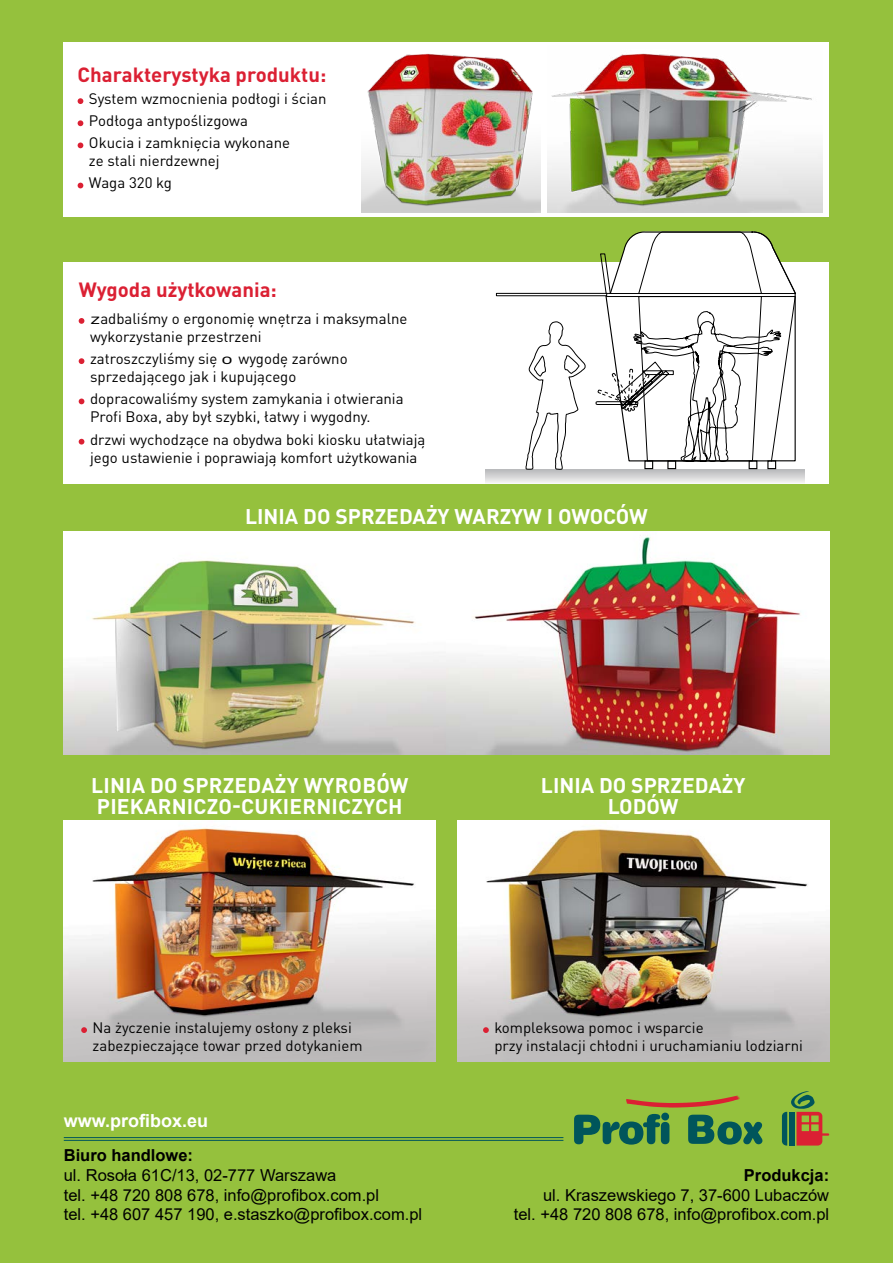
<style>
.page{position:relative;width:893px;height:1263px;background:#95c13d}
.page>*{position:absolute;margin:0;border:0;box-sizing:border-box;transform-origin:0 0}
.t1{font:700 21px/21px "DIN Pro";color:#fff;text-align:center}
.t2{font:700 20.4px "DIN Pro";color:#db2033}
.t3{font:700 18px "Arial";color:#fff}
.t4{font:16.5px/19.8px "Arial";color:#000}
.t5{font:700 16.5px "Arial";color:#000}
.t6{font:15px/18px "DIN Pro";color:#000}
.t7{font:15px/18px "DIN Pro";color:#000;scale:1.5 1}
</style>
<div class="page">
<div style="left:64px;top:263px;width:765px;height:221px;background:#fff"></div>
<div style="left:64px;top:43px;width:765px;height:174px;background:#fff"></div>
<img style="left:457px;top:1024px;width:372px;height:38px">
<svg style="left:782px;top:1091px;width:47px;height:54px"></svg>
<svg style="left:574px;top:1095px;width:188px;height:49px"></svg>
<hr style="left:64px;top:1137px;width:499px;height:1px;background:#00555b">
<hr style="left:64px;top:1140px;width:499px;height:1px;background:#00555b">
<img style="left:64px;top:531px;width:765px;height:223px">
<img style="left:457px;top:820px;width:372px;height:204px">
<img style="left:64px;top:820px;width:372px;height:199px">
<img style="left:64px;top:1019px;width:372px;height:43px">
<svg style="left:81px;top:1027px;width:6px;height:6px"></svg>
<svg style="left:79px;top:318px;width:5px;height:6px"></svg>
<svg style="left:79px;top:358px;width:5px;height:6px"></svg>
<svg style="left:79px;top:398px;width:5px;height:6px"></svg>
<svg style="left:79px;top:439px;width:5px;height:6px"></svg>
<svg style="left:486px;top:470px;width:319px;height:13px;background:#d6d6d7"></svg>
<div style="left:496px;top:293px;width:111px;height:3px;border:1px solid #000"></div>
<svg style="left:526px;top:321px;width:59px;height:149px"></svg>
<svg style="left:596px;top:231px;width:201px;height:239px"></svg>
<svg style="left:78px;top:98px;width:5px;height:6px"></svg>
<svg style="left:78px;top:120px;width:5px;height:6px"></svg>
<svg style="left:78px;top:143px;width:5px;height:5px"></svg>
<svg style="left:78px;top:183px;width:5px;height:5px"></svg>
<img style="left:547px;top:53px;width:276px;height:159px">
<img style="left:361px;top:53px;width:179px;height:159px">
<svg style="left:483px;top:1027px;width:6px;height:6px"></svg>
<h2 class="t2" style="left:78px;top:57px;width:250px">Charakterystyka produktu:</h2>
<p class="t6" style="left:89px;top:86px;width:239px;line-height:22px">System wzmocnienia podłogi i ścian<br>Podłoga antypoślizgowa<br>Okucia i zamknięcia wykonane</p>
<p class="t6" style="left:89px;top:148px;width:132px;line-height:22px">ze stali nierdzewnej<br>Waga 320 kg</p>
<h2 class="t2" style="left:79px;top:273px;width:200px">Wygoda użytkowania:</h2>
<p class="t7" style="left:90px;top:308px;width:213px">zadbaliśmy o ergonomię wnętrza i maksymalne wykorzystanie przestrzeni</p>
<p class="t6" style="left:90px;top:348px;width:259px">zatroszczyliśmy się o wygodę zarówno sprzedającego jak i kupującego</p>
<p class="t6" style="left:90px;top:388px;width:315px">dopracowaliśmy system zamykania i otwierania<br>Profi Boxa, aby był szybki, łatwy i wygodny.</p>
<p class="t6" style="left:90px;top:429px;width:337px">drzwi wychodzące na obydwa boki kiosku ułatwiają jego ustawienie i poprawiają komfort użytkowania</p>
<h1 class="t1" style="left:245px;top:504px;width:404px">LINIA DO SPRZEDAŻY WARZYW I OWOCÓW</h1>
<h1 class="t1" style="left:91px;top:772px;width:229px;text-align:left">LINIA DO SPRZEDAŻY wyrobów pie karniczo</h1>
<h1 class="t1" style="left:232px;top:793px;width:64px">-cukierniczyc</h1>
<h1 class="t1" style="left:388px;top:793px;width:16px">h</h1>
<p class="t6" style="left:93px;top:1017px;width:271px">Na życzenie instalujemy osłony z pleksi zabezpieczające towar przed dotykaniem</p>
<p class="t3" style="left:64px;top:1108px;width:146px">www.profibox.eu</p>
<h1 class="t1" style="left:541px;top:772px;width:206px">LINIA DO SPRZEDAŻY<br>LODÓW</h1>
<p class="t6" style="left:494px;top:1017px;width:310px">kompleksowa pomoc i wsparcie<br>przy instalacji chłodni i uruchamianiu lodziarni</p>
<p class="t5" style="left:64px;top:1143px;width:131px">Biuro handlowe:</p>
<p class="t4" style="left:64px;top:1165px;width:360px">ul. Rosoła 61C/13, 02-777 Warszawa<br>tel. +48 720 808 678, info@profibox.com.pl<br>tel. +48 607 457 190, e.staszko@profibox.com.pl</p>
<p class="t5" style="left:744px;top:1163px;width:87px">Produkcja:</p>
<p class="t4" style="left:514px;top:1185px;width:317px;text-align:right">ul. Kraszewskiego 7, 37-600 Lubaczów<br>tel. +48 720 808 678, info@profibox.com.pl</p>
</div>
